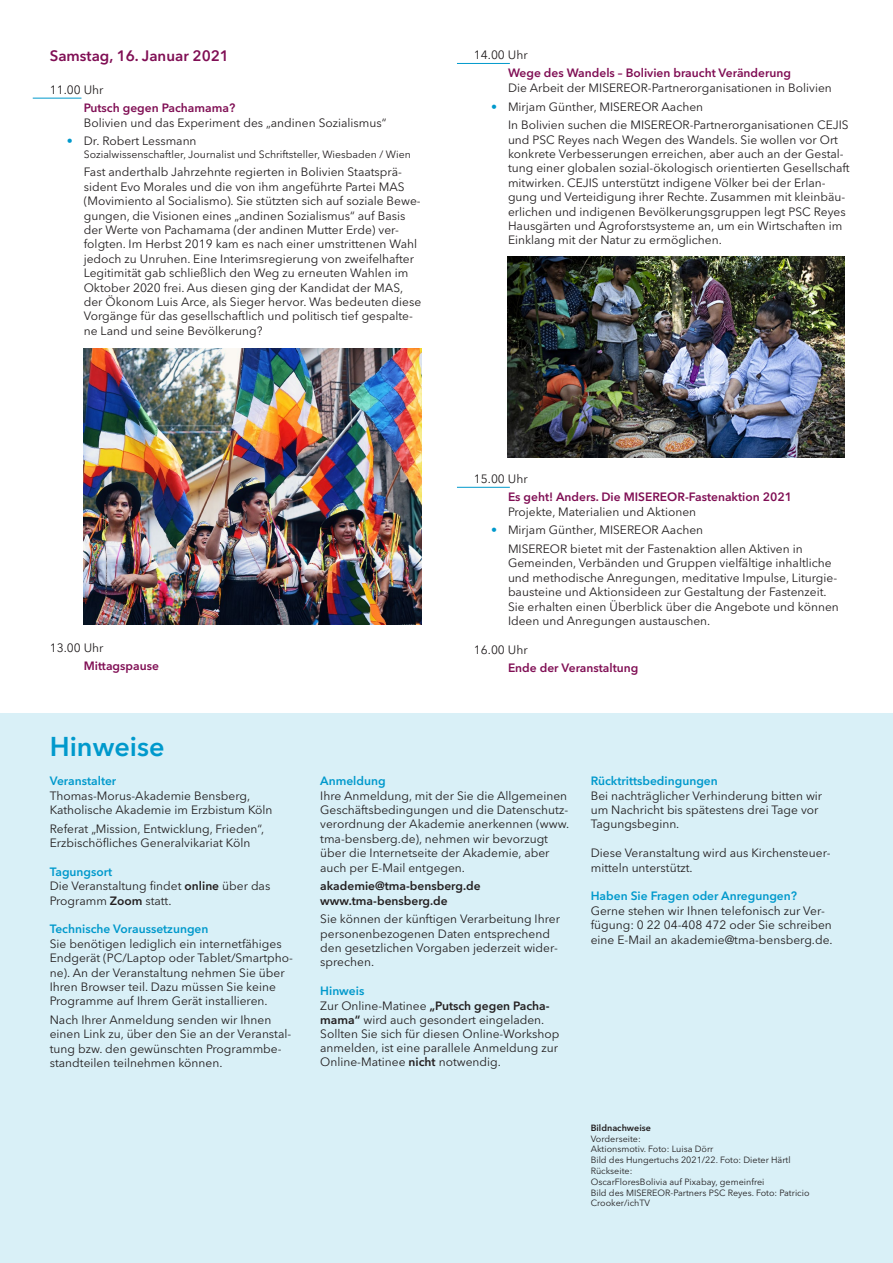
<style>
.page{position:relative;width:893px;height:1263px;background:#fff}
.page>*{position:absolute;margin:0;border:0;box-sizing:border-box;transform-origin:0 0}
.t1{font:600 27px "Avenir Next LT Pro";color:#09c}
.t2{font:600 15px "Avenir Next LT Pro";color:#800e54}
.t3{font:12px/14.4px "Avenir Next LT Pro";color:#231f20}
.t4{font:600 12px "Avenir Next LT Pro";color:#800e54}
.t5{font:600 12px "Avenir Next LT Pro";color:#09c}
.t6{font:600 12px/14.4px "Avenir Next LT Pro";color:#231f20}
.t7{font:10.5px "Avenir Next LT Pro";color:#231f20}
.t8{font:9px/10.8px "Avenir Next LT Pro";color:#231f20}
.t9{font:600 9px "Avenir Next LT Pro";color:#231f20}
.s1{color:#09c}
.s2{font-weight:600;color:#09c}
.s3{font-weight:600}
</style>
<div class="page">
<div style="left:0;top:713px;width:893px;height:550px;background:#d9f0f7"></div>
<hr style="left:33px;top:98px;width:48px;height:1px;background:#09c">
<hr style="left:457px;top:63px;width:53px;height:1px;background:#09c">
<hr style="left:457px;top:487px;width:53px;height:1px;background:#09c">
<img style="left:507px;top:256px;width:338px;height:201px">
<img style="left:84px;top:349px;width:338px;height:275px">
<p class="t2" style="left:50px;top:47px;width:181px">Samstag, 16. Januar 2021</p>
<p class="t3" style="left:50px;top:82px;width:55px">11.00 Uhr</p>
<p class="t4" style="left:84px;top:101px;width:153px">Putsch gegen Pachamama?</p>
<p class="t3" style="left:84px;top:115px;width:304px">Bolivien und das Experiment des „andinen Sozialismus“</p>
<p class="t3" style="left:67px;top:134px;width:131px"><span class="s1">•</span> Dr. Robert Lessmann</p>
<p class="t7" style="left:84px;top:148px;width:329px">Sozialwissenschaftler, Journalist und Schriftsteller, Wiesbaden / Wien</p>
<p class="t3" style="left:84px;top:165px;width:339px">Fast anderthalb Jahrzehnte regierten in Bolivien Staatsprä&shy;sident Evo Morales und die von ihm angeführte Partei MAS (Movimiento al Socialismo). Sie stützten sich auf soziale Bewe&shy;gungen, die Visionen eines „andinen Sozialismus“ auf Basis der Werte von Pachamama (der andinen Mutter Erde) ver&shy;folgten. Im Herbst 2019 kam es nach einer umstrittenen Wahl jedoch zu Unruhen. Eine Interimsregierung von zweifelhafter Legitimität gab schließlich den Weg zu erneuten Wahlen im Oktober 2020 frei. Aus diesen ging der Kandidat der MAS, der Ökonom Luis Arce, als Sieger hervor. Was bedeuten diese Vorgänge für das gesellschaftlich und politisch tief gespalte&shy;ne Land und seine Bevölkerung?</p>
<p class="t3" style="left:50px;top:640px;width:55px">13.00 Uhr</p>
<p class="t4" style="left:84px;top:659px;width:77px">Mittagspause</p>
<h1 class="t1" style="left:50px;top:730px;width:116px">Hinweise</h1>
<p class="t3" style="left:474px;top:47px;width:55px">14.00 Uhr</p>
<p class="t4" style="left:508px;top:66px;width:285px">Wege des Wandels – Bolivien braucht Veränderung</p>
<p class="t3" style="left:508px;top:81px;width:325px">Die Arbeit der MISEREOR-Partnerorganisationen in Bolivien</p>
<p class="t3" style="left:508px;top:97px;width:342px;line-height:18.6px;text-indent:-17px"><span class="s1">•</span> Mirjam Günther, MISEREOR Aachen<br>In Bolivien suchen die MISEREOR-Partnerorganisationen CEJIS</p>
<p class="t3" style="left:508px;top:132px;width:343px">und PSC Reyes nach Wegen des Wandels. Sie wollen vor Ort konkrete Verbesserungen erreichen, aber auch an der Gestal&shy;tung einer globalen sozial-ökologisch orientierten Gesellschaft mitwirken. CEJIS unterstützt indigene Völker bei der Erlan&shy;gung und Verteidigung ihrer Rechte. Zusammen mit kleinbäu&shy;erlichen und indigenen Bevölkerungsgruppen legt PSC Reyes Hausgärten und Agroforstsysteme an, um ein Wirtschaften im Einklang mit der Natur zu ermöglichen.</p>
<p class="t3" style="left:474px;top:471px;width:55px">15.00 Uhr</p>
<p class="t4" style="left:508px;top:490px;width:286px">Es geht! Anders. Die MISEREOR-Fastenaktion 2021</p>
<p class="t3" style="left:508px;top:504px;width:190px">Projekte, Materialien und Aktionen</p>
<p class="t3" style="left:508px;top:521px;width:296px;line-height:18.6px;text-indent:-17px"><span class="s1">•</span> Mirjam Günther, MISEREOR Aachen<br>MISEREOR bietet mit der Fastenaktion allen Aktiven in</p>
<p class="t3" style="left:508px;top:556px;width:332px">Gemeinden, Verbänden und Gruppen vielfältige inhaltliche und methodische Anregungen, meditative Impulse, Liturgie&shy;bausteine und Aktionsideen zur Gestaltung der Fastenzeit.<br>Sie erhalten einen Überblick über die Angebote und können Ideen und Anregungen austauschen.</p>
<p class="t3" style="left:474px;top:642px;width:55px">16.00 Uhr</p>
<p class="t4" style="left:508px;top:661px;width:132px">Ende der Veranstaltung</p>
<p class="t5" style="left:50px;top:774px;width:68px">Veranstalter</p>
<p class="t3" style="left:50px;top:788px;width:224px">Thomas-Morus-Akademie Bensberg,<br>Katholische Akademie im Erzbistum Köln</p>
<p class="t3" style="left:50px;top:821px;width:216px">Referat „Mission, Entwicklung, Frieden“,<br>Erzbischöfliches Generalvikariat Köln</p>
<p class="t3" style="left:50px;top:864px;width:222px"><span class="s2">Tagungsort<br></span>Die Veranstaltung findet <span class="s3">online</span> über das<br>Programm <span class="s3">Zoom</span> statt.</p>
<p class="t5" style="left:50px;top:922px;width:160px">Technische Voraussetzungen</p>
<p class="t3" style="left:50px;top:936px;width:245px">Sie benötigen lediglich ein internetfähiges Endgerät (PC/Laptop oder Tablet/Smartpho&shy;ne). An der Veranstaltung nehmen Sie über Ihren Browser teil. Dazu müssen Sie keine Programme auf Ihrem Gerät installieren.</p>
<p class="t3" style="left:50px;top:1013px;width:243px">Nach Ihrer Anmeldung senden wir Ihnen einen Link zu, über den Sie an der Veranstal&shy;tung bzw. den gewünschten Programmbe&shy;standteilen teilnehmen können.</p>
<p class="t5" style="left:320px;top:774px;width:67px">Anmeldung</p>
<p class="t3" style="left:320px;top:788px;width:251px">Ihre Anmeldung, mit der Sie die Allgemeinen Geschäftsbedingungen und die Datenschutz&shy;verordnung der Akademie anerkennen (www. tma-bensberg.de), nehmen wir bevorzugt über die Internetseite der Akademie, aber auch per E-Mail entgegen.</p>
<p class="t6" style="left:320px;top:879px;width:162px">akademie@tma-bensberg.de www.tma-bensberg.de</p>
<p class="t3" style="left:320px;top:912px;width:241px">Sie können der künftigen Verarbeitung Ihrer personenbezogenen Daten entsprechend den gesetzlichen Vorgaben jederzeit wider&shy;sprechen.</p>
<p class="t3" style="left:320px;top:984px;width:241px"><span class="s2">Hinweis<br></span>Zur Online-Matinee <span class="s3">„Putsch gegen Pacha&shy;mama“</span> wird auch gesondert eingeladen.<br>Sollten Sie sich für diesen Online-Workshop anmelden, ist eine parallele Anmeldung zur Online-Matinee <span class="s3">nicht</span> notwendig.</p>
<p class="t5" style="left:591px;top:774px;width:129px">Rücktrittsbedingungen</p>
<p class="t3" style="left:591px;top:788px;width:233px">Bei nachträglicher Verhinderung bitten wir um Nachricht bis spätestens drei Tage vor<br>Tagungsbeginn.</p>
<p class="t3" style="left:591px;top:846px;width:241px">Diese Veranstaltung wird aus Kirchensteuer&shy;mitteln unterstützt.</p>
<p class="t5" style="left:591px;top:889px;width:208px">Haben Sie Fragen oder Anregungen?</p>
<p class="t3" style="left:591px;top:903px;width:243px">Gerne stehen wir Ihnen telefonisch zur Ver&shy;fügung: 0 22 04-408 472 oder Sie schreiben eine E-Mail an akademie@tma-bensberg.de.</p>
<p class="t9" style="left:591px;top:1122px;width:62px">Bildnachweise</p>
<p class="t8" style="left:591px;top:1133px;width:220px">Vorderseite:<br>Aktionsmotiv. Foto: Luisa Dörr<br>Bild des Hungertuchs 2021/22. Foto: Dieter Härtl<br>Rückseite:<br>OscarFloresBolivia auf Pixabay, gemeinfrei<br>Bild des MISEREOR-Partners PSC Reyes. Foto: Patricio<br>Crooker/ichTV</p>
</div>
